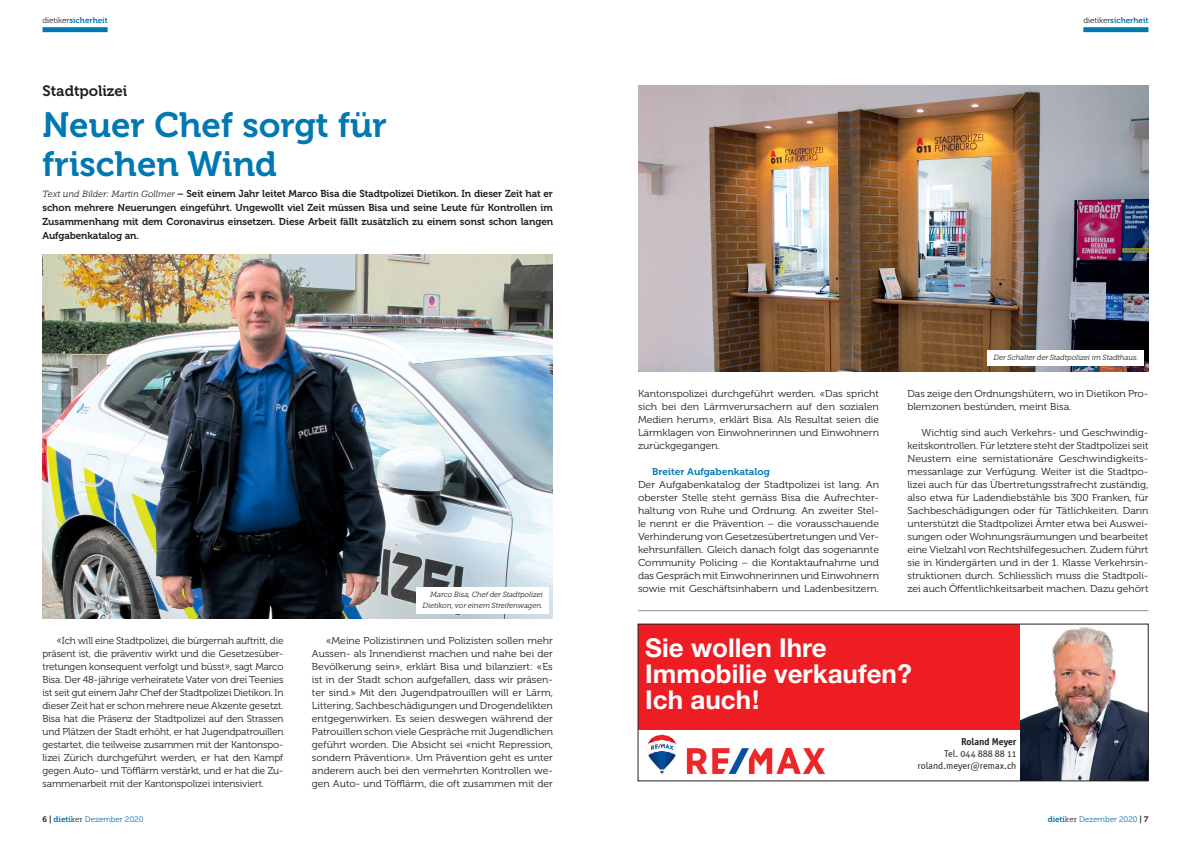
<style>
.page{position:relative;width:1191px;height:842px;background:#fff}
.page>*{position:absolute;margin:0;border:0;box-sizing:border-box;transform-origin:0 0}
.t1{font:35px/39px "Museo 700";color:#0078b2}
.t2{font:700 26px/26px "Helvetica Neue LT Std";color:#fff}
.t3{font:15px "Museo 700";color:#231f20}
.t4{font:10px/13px "Museo 300";color:#231f20;text-align:justify;scale:1.04 1}
.t5{font:10px/13px "Museo 300";color:#231f20;text-align:justify}
.t6{font:10px/13px "Museo 300";color:#231f20;text-align:justify;scale:1.05 1}
.t7{font:10px/14px "Museo 700";letter-spacing:-.01em;color:#231f20;text-align:justify}
.t8{font:10px/12px "Officina Sans OSITCTT Book";color:#231f20;text-align:right}
.t9{font:10px "Officina Sans OSITCTT Bold";color:#231f20}
.t10{font:9.7px "Museo 700";color:#0078b2;scale:1.04 1}
.t11{font:8px "Museo 300";color:#0078b2}
.t12{font:8px "Museo 700";color:#0078b2}
.t13{font:italic 7.5px/11px "Museo Slab 300";letter-spacing:-.02em;color:#231f20;text-align:right}
.s1{font-family:"Museo 300";color:#231f20}
.s2{font-family:"Museo Slab 300";font-style:italic;font-size:9px}
.s3{font-family:"Museo 700";color:#231f20}
.s4{font-family:"Museo 700"}
.s5{font-family:"Museo Slab 300";color:#231f20}
</style>
<div class="page">
<div style="left:1083px;top:27px;width:65px;height:5px;background:#0078b2"></div>
<div style="left:43px;top:27px;width:65px;height:5px;background:#0078b2"></div>
<img style="left:638px;top:85px;width:510px;height:286px">
<img style="left:43px;top:254px;width:510px;height:364px">
<div style="left:987px;top:350px;width:157px;height:16px;background:#fff"></div>
<div style="left:416px;top:587px;width:133px;height:26px;background:#fff"></div>
<hr style="left:638px;top:610px;width:510px;height:1px;background:#939598">
<div style="left:638px;top:624px;width:388px;height:105px;background:#ee1d23"></div>
<img style="left:647px;top:734px;width:179px;height:41px">
<img style="left:1020px;top:626px;width:126px;height:153px">
<p class="t12" style="left:43px;top:15px;width:67px"><span class="s1">dietiker</span>sicherheit</p>
<p class="t12" style="left:1083px;top:15px;width:67px"><span class="s1">dietiker</span>sicherheit</p>
<h3 class="t3" style="left:43px;top:83px;width:86px">Stadtpolizei</h3>
<h1 class="t1" style="left:43px;top:106px;width:346px">Neuer Chef sorgt für frischen Wind</h1>
<p class="t7" style="left:43px;top:186px;width:512px"><span class="s2">Text und Bilder: Martin Gollmer</span> – Seit einem Jahr leitet Marco Bisa die Stadtpolizei Dietikon. In dieser Zeit hat er schon mehrere Neuerungen eingeführt. Ungewollt viel Zeit müssen Bisa und seine Leute für Kontrollen im Zusammenhang mit dem Coronavirus einsetzen. Diese Arbeit fällt zusätzlich zu einem sonst schon langen Aufgabenkatalog an.</p>
<p class="t13" style="left:422px;top:589px;width:122px">Marco Bisa, Chef der Stadtpolizei<br>Dietikon, vor einem Streifenwagen.</p>
<p class="t5" style="left:43px;top:634px;width:242px;text-indent:14px">«Ich will eine Stadtpolizei, die bürgernah auftritt, die präsent ist, die präventiv wirkt und die Gesetzesüber&shy;tretungen konsequent verfolgt und büsst», sagt Marco Bisa. Der 48-jährige verheiratete Vater von drei Teenies ist seit gut einem Jahr Chef der Stadtpolizei Dietikon. In dieser Zeit hat er schon mehrere neue Akzente gesetzt.<br>Bisa hat die Präsenz der Stadtpolizei auf den Strassen und Plätzen der Stadt erhöht, er hat Jugendpatrouillen gestartet, die teilweise zusammen mit der Kantonspo&shy;lizei Zürich durchgeführt werden, er hat den Kampf gegen Auto- und Töfflärm verstärkt, und er hat die Zu&shy;sammenarbeit mit der Kantonspolizei intensiviert.</p>
<p class="t4" style="left:312px;top:634px;width:233px;text-indent:14px">«Meine Polizistinnen und Polizisten sollen mehr Aussen- als Innendienst machen und nahe bei der Bevölkerung sein», erklärt Bisa und bilanziert: «Es ist in der Stadt schon aufgefallen, dass wir präsen&shy;ter sind.» Mit den Jugendpatrouillen will er Lärm, Littering, Sachbeschädigungen und Drogendelikten entgegenwirken. Es seien deswegen während der Patrouillen schon viele Gespräche mit Jugendlichen geführt worden. Die Absicht sei «nicht Repression, sondern Prävention». Um Prävention geht es unter anderem auch bei den vermehrten Kontrollen we&shy;gen Auto- und Töfflärm, die oft zusammen mit der</p>
<p class="t4" style="left:638px;top:387px;width:233px">Kantonspolizei durchgeführt werden. «Das spricht sich bei den Lärmverursachern auf den sozialen Medien herum», erklärt Bisa. Als Resultat seien die Lärmklagen von Einwohnerinnen und Einwohnern zurückgegangen.</p>
<p class="t10" style="left:652px;top:466px;width:115px">Breiter Aufgabenkatalog</p>
<p class="t6" style="left:638px;top:478px;width:231px">Der Aufgabenkatalog der Stadtpolizei ist lang. An oberster Stelle steht gemäss Bisa die Aufrechter&shy;haltung von Ruhe und Ordnung. An zweiter Stel&shy;le nennt er die Prävention – die vorausschauende Verhinderung von Gesetzesübertretungen und Ver&shy;kehrsunfällen. Gleich danach folgt das sogenannte Community Policing – die Kontaktaufnahme und das Gespräch mit Einwohnerinnen und Einwohnern sowie mit Geschäftsinhabern und Ladenbesitzern.</p>
<p class="t13" style="left:993px;top:352px;width:146px">Der Schalter der Stadtpolizei im Stadthaus.</p>
<p class="t4" style="left:907px;top:387px;width:233px">Das zeige den Ordnungshütern, wo in Dietikon Pro&shy;blemzonen bestünden, meint Bisa.</p>
<p class="t4" style="left:907px;top:426px;width:233px;text-indent:14px">Wichtig sind auch Verkehrs- und Geschwindig&shy;keitskontrollen. Für letztere steht der Stadtpolizei seit Neustem eine semistationäre Geschwindigkeits&shy;messanlage zur Verfügung. Weiter ist die Stadtpo&shy;lizei auch für das Übertretungsstrafrecht zuständig, also etwa für Ladendiebstähle bis 300 Franken, für Sachbeschädigungen oder für Tätlichkeiten. Dann unterstützt die Stadtpolizei Ämter etwa bei Auswei&shy;sungen oder Wohnungsräumungen und bearbeitet eine Vielzahl von Rechtshilfegesuchen. Zudem führt sie in Kindergärten und in der 1. Klasse Verkehrsin&shy;struktionen durch. Schliesslich muss die Stadtpoli&shy;zei auch Öffentlichkeitsarbeit machen. Dazu gehört</p>
<h2 class="t2" style="left:645px;top:634px;width:268px">Sie wollen Ihre<br>Immobilie verkaufen?<br>Ich auch!</h2>
<p class="t9" style="left:961px;top:735px;width:57px">Roland Meyer</p>
<p class="t8" style="left:917px;top:747px;width:100px">Tel. 044 888 88 11 roland.meyer@remax.ch</p>
<p class="t11" style="left:43px;top:815px;width:102px"><span class="s3">6 |</span> <span class="s4">dieti</span><span class="s5">ker</span> Dezember 2020</p>
<p class="t11" style="left:1047px;top:814px;width:102px"><span class="s4">dieti</span><span class="s5">ker</span> Dezember 2020 <span class="s3">| 7</span></p>
</div>
